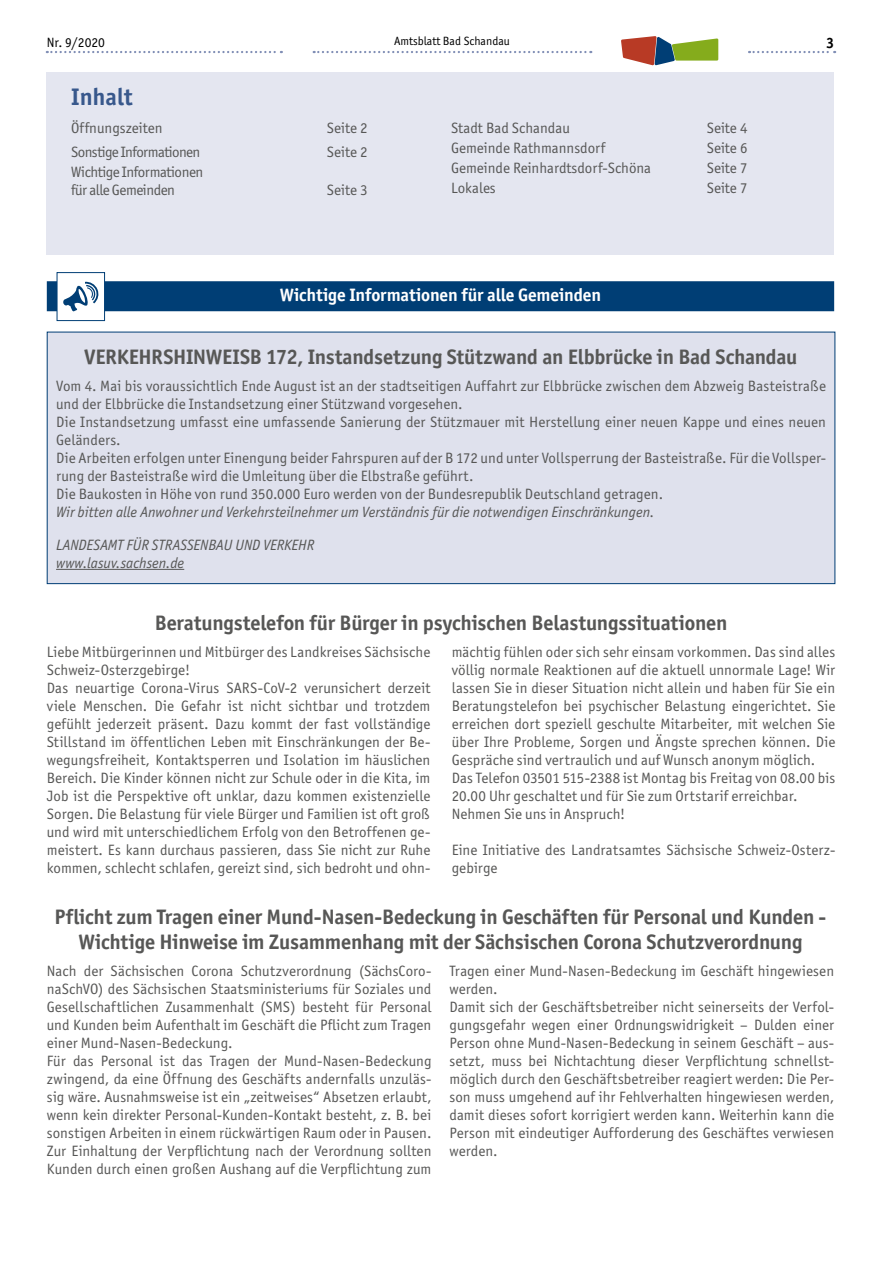
<style>
.page{position:relative;width:881px;height:1263px;background:#fff}
.page>*{position:absolute;margin:0;border:0;box-sizing:border-box;transform-origin:0 0}
.t1{font:700 24px "Officina San ITC";color:#38588c}
.t2{font:700 21px/25.2px "Officina San ITC";letter-spacing:-.01em;color:#575756;text-align:center}
.t3{font:700 18px "Officina San ITC";letter-spacing:-.005em;color:#fff}
.t4{font:15px/18px "Officina San ITC";letter-spacing:.005em;color:#575756}
.t5{font:italic 15px/18px "Officina San ITC";color:#575756}
.t6{font:15px/18px "Officina San ITC";letter-spacing:-.03em;color:#575756}
.t7{font:15px "Officina San ITC";letter-spacing:-.04em;color:#575756}
.t8{font:700 15px "Officina San ITC";color:#000}
.t9{font:13.5px "Officina San ITC";color:#000}
.t10{font:12px "Officina San ITC";color:#000}
</style>
<div class="page">
<svg style="left:313px;top:51px;width:278px;height:2px"></svg>
<svg style="left:47px;top:51px;width:235px;height:2px"></svg>
<svg style="left:748px;top:51px;width:86px;height:2px"></svg>
<svg style="left:621px;top:36px;width:97px;height:29px"></svg>
<div style="left:47px;top:332px;width:787px;height:252px;background:#dfe1ed"></div>
<hr style="left:56px;top:569px;width:128px;height:1px;background:#575756">
<div style="left:47px;top:332px;width:788px;height:252px;border:1px solid #003e75"></div>
<div style="left:47px;top:72px;width:786px;height:183px;background:#e4e6f0"></div>
<div style="left:47px;top:281px;width:786px;height:30px;background:#003e75"></div>
<div style="left:57px;top:272px;width:48px;height:49px;background:#fff;border:1px solid #003e75"></div>
<svg style="left:63px;top:281px;width:35px;height:31px"></svg>
<p class="t9" style="left:47px;top:34px;width:60px">Nr. 9/2020</p>
<p class="t10" style="left:394px;top:34px;width:117px">Amtsblatt Bad Schandau</p>
<p class="t8" style="left:825px;top:34px;width:10px">3</p>
<h1 class="t1" style="left:71px;top:82px;width:63px">Inhalt</h1>
<p class="t4" style="left:71px;top:119px;width:93px">Öffnungszeiten</p>
<p class="t4" style="left:327px;top:119px;width:42px">Seite 2</p>
<p class="t7" style="left:71px;top:143px;width:131px">Sonstige Informationen</p>
<p class="t4" style="left:327px;top:143px;width:42px">Seite 2</p>
<p class="t6" style="left:71px;top:163px;width:133px">Wichtige Informationen für alle Gemeinden</p>
<p class="t4" style="left:327px;top:181px;width:42px">Seite 3</p>
<p class="t4" style="left:451px;top:119px;width:120px">Stadt Bad Schandau</p>
<p class="t4" style="left:706px;top:119px;width:42px">Seite 4</p>
<p class="t4" style="left:451px;top:139px;width:156px">Gemeinde Rathmannsdorf</p>
<p class="t4" style="left:706px;top:139px;width:42px">Seite 6</p>
<p class="t4" style="left:451px;top:159px;width:201px">Gemeinde Reinhardtsdorf-Schöna</p>
<p class="t4" style="left:706px;top:159px;width:42px">Seite 7</p>
<p class="t4" style="left:451px;top:179px;width:46px">Lokales</p>
<p class="t4" style="left:706px;top:179px;width:42px">Seite 7</p>
<p class="t3" style="left:280px;top:283px;width:322px">Wichtige Informationen für alle Gemeinden</p>
<h2 class="t2" style="left:84px;top:344px;width:714px">VERKEHRSHINWEISB 172, Instandsetzung Stützwand an Elbbrücke in Bad Schandau</h2>
<p class="t4" style="left:56px;top:377px;width:771px">Vom 4. Mai bis voraussichtlich Ende August ist an der stadtseitigen Auffahrt zur Elbbrücke zwischen dem Abzweig Basteistraße und der Elbbrücke die Instandsetzung einer Stützwand vorgesehen.<br>Die Instandsetzung umfasst eine umfassende Sanierung der Stützmauer mit Herstellung einer neuen Kappe und eines neuen Geländers.<br>Die Arbeiten erfolgen unter Einengung beider Fahrspuren auf der B 172 und unter Vollsperrung der Basteistraße. Für die Vollsper&shy;rung der Basteistraße wird die Umleitung über die Elbstraße geführt.<br>Die Baukosten in Höhe von rund 350.000 Euro werden von der Bundesrepublik Deutschland getragen.</p>
<p class="t5" style="left:56px;top:503px;width:599px">Wir bitten alle Anwohner und Verkehrsteilnehmer um Verständnis für die notwendigen Einschränkungen.</p>
<p class="t5" style="left:56px;top:536px;width:259px">LANDESAMT FÜR STRASSENBAU UND VERKEHR www.lasuv.sachsen.de</p>
<h2 class="t2" style="left:155px;top:610px;width:574px">Beratungstelefon für Bürger in psychischen Belastungssituationen</h2>
<p class="t4" style="left:47px;top:643px;width:385px">Liebe Mitbürgerinnen und Mitbürger des Landkreises Sächsische Schweiz-Osterzgebirge!<br>Das neuartige Corona-Virus SARS-CoV-2 verunsichert derzeit viele Menschen. Die Gefahr ist nicht sichtbar und trotzdem gefühlt jederzeit präsent. Dazu kommt der fast vollständige Stillstand im öffentlichen Leben mit Einschränkungen der Be&shy;wegungsfreiheit, Kontaktsperren und Isolation im häuslichen Bereich. Die Kinder können nicht zur Schule oder in die Kita, im Job ist die Perspektive oft unklar, dazu kommen existenzielle Sorgen. Die Belastung für viele Bürger und Familien ist oft groß und wird mit unterschiedlichem Erfolg von den Betroffenen ge&shy;meistert. Es kann durchaus passieren, dass Sie nicht zur Ruhe kommen, schlecht schlafen, gereizt sind, sich bedroht und ohn-</p>
<p class="t4" style="left:451px;top:643px;width:385px">mächtig fühlen oder sich sehr einsam vorkommen. Das sind alles völlig normale Reaktionen auf die aktuell unnormale Lage! Wir lassen Sie in dieser Situation nicht allein und haben für Sie ein Beratungstelefon bei psychischer Belastung eingerichtet. Sie erreichen dort speziell geschulte Mitarbeiter, mit welchen Sie über Ihre Probleme, Sorgen und Ängste sprechen können. Die Gespräche sind vertraulich und auf Wunsch anonym möglich.<br>Das Telefon 03501 515-2388 ist Montag bis Freitag von 08.00 bis 20.00 Uhr geschaltet und für Sie zum Ortstarif erreichbar.<br>Nehmen Sie uns in Anspruch!</p>
<p class="t4" style="left:451px;top:841px;width:385px">Eine Initiative des Landratsamtes Sächsische Schweiz-Osterz&shy;gebirge</p>
<h2 class="t2" style="left:55px;top:904px;width:773px">Pflicht zum Tragen einer Mund-Nasen-Bedeckung in Geschäften für Personal und Kunden -<br>Wichtige Hinweise im Zusammenhang mit der Sächsischen Corona Schutzverordnung</h2>
<p class="t4" style="left:47px;top:962px;width:386px">Nach der Sächsischen Corona Schutzverordnung (SächsCoro&shy;naSchVO) des Sächsischen Staatsministeriums für Soziales und Gesellschaftlichen Zusammenhalt (SMS) besteht für Personal und Kunden beim Aufenthalt im Geschäft die Pflicht zum Tragen einer Mund-Nasen-Bedeckung.<br>Für das Personal ist das Tragen der Mund-Nasen-Bedeckung zwingend, da eine Öffnung des Geschäfts andernfalls unzuläs&shy;sig wäre. Ausnahmsweise ist ein „zeitweises“ Absetzen erlaubt, wenn kein direkter Personal-Kunden-Kontakt besteht, z. B. bei sonstigen Arbeiten in einem rückwärtigen Raum oder in Pausen.<br>Zur Einhaltung der Verpflichtung nach der Verordnung sollten Kunden durch einen großen Aushang auf die Verpflichtung zum</p>
<p class="t4" style="left:449px;top:962px;width:386px">Tragen einer Mund-Nasen-Bedeckung im Geschäft hingewiesen werden.<br>Damit sich der Geschäftsbetreiber nicht seinerseits der Verfol&shy;gungsgefahr wegen einer Ordnungswidrigkeit – Dulden einer Person ohne Mund-Nasen-Bedeckung in seinem Geschäft – aus&shy;setzt, muss bei Nichtachtung dieser Verpflichtung schnellst&shy;möglich durch den Geschäftsbetreiber reagiert werden: Die Per&shy;son muss umgehend auf ihr Fehlverhalten hingewiesen werden, damit dieses sofort korrigiert werden kann. Weiterhin kann die Person mit eindeutiger Aufforderung des Geschäftes verwiesen werden.</p>
</div>
